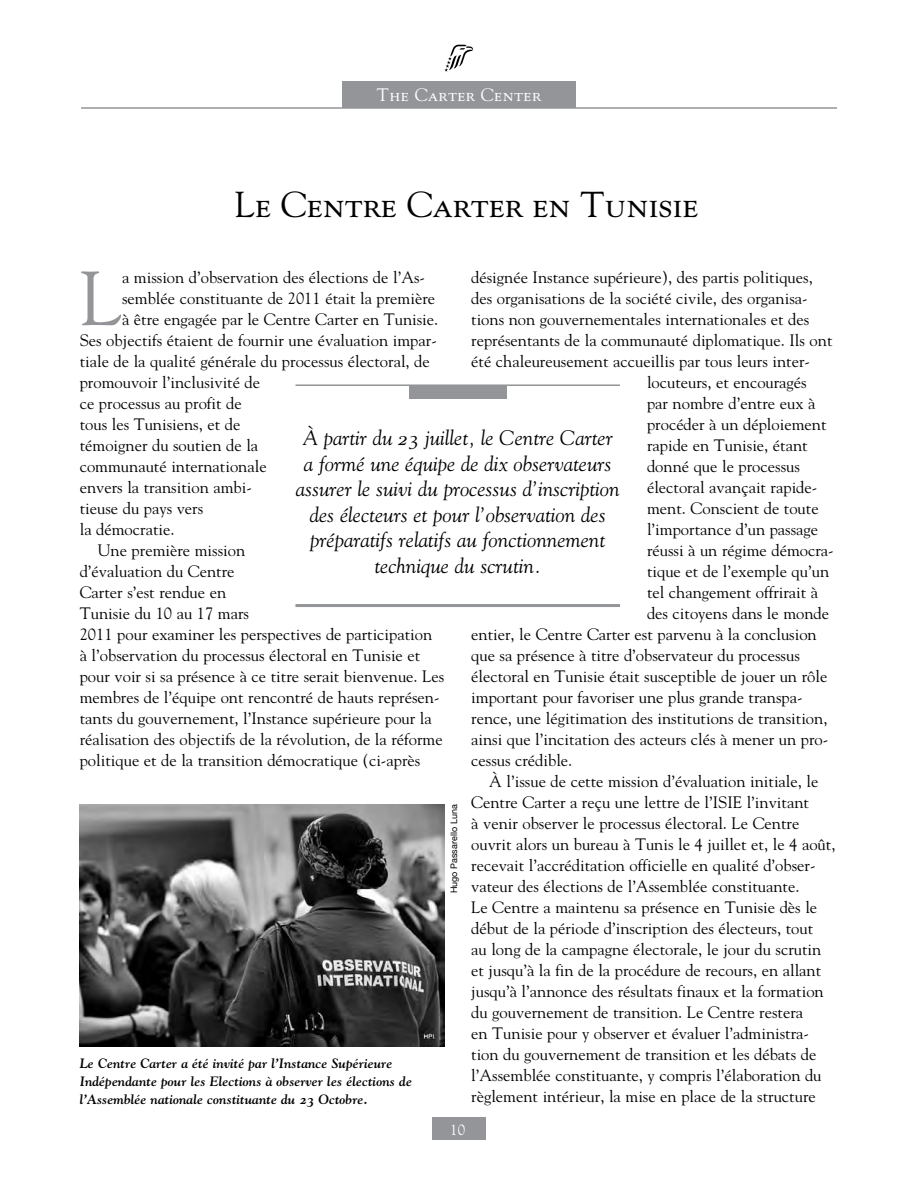
<style>
.page{position:relative;width:918px;height:1188px;background:#fff}
.page>*{position:absolute;margin:0;border:0;box-sizing:border-box;transform-origin:0 0}
.t1{font:76.2px "Goudy";color:#939598}
.t2{font:36px "Goudy SC";color:#000}
.t3{font:21px/25.5px "Goudy Italic Os F";color:#000;text-align:center}
.t4{font:18px "Goudy SC";letter-spacing:.025em;color:#fff}
.t5{font:16.5px "Goudy";color:#000}
.t6{font:15px "Goudy";color:#fff}
.t7{font:13.5px/18px "Goudy Bold Italic Os F";color:#000}
.t8{font:9px "Helvetica Neue";color:#000}
</style>
<div class="page">
<div style="left:432px;top:1118px;width:54px;height:22px;background:#939598"></div>
<div style="left:342px;top:81px;width:234px;height:27px;background:#939598"></div>
<hr style="left:81px;top:107px;width:756px;height:2px;background:#939598">
<svg style="left:444px;top:45px;width:29px;height:27px"></svg>
<hr style="left:295px;top:384px;width:325px;height:2px;background:#939598">
<hr style="left:295px;top:604px;width:325px;height:3px;background:#939598">
<img style="left:80px;top:805px;width:364px;height:242px">
<div style="left:409px;top:386px;width:98px;height:13px;background:#939598"></div>
<p class="t4" style="left:377px;top:84px;width:166px">The Carter Center</p>
<h2 class="t2" style="left:235px;top:184px;width:465px">Le Centre Carter en Tunisie</h2>
<h1 class="t1" style="left:80px;top:251px;width:44px">L</h1>
<p class="t5" style="left:122px;top:267px;width:305px">a mission d’observation des élections de l’As-</p>
<p class="t5" style="left:471px;top:267px;width:343px">désignée Instance supérieure), des partis politiques,</p>
<p class="t5" style="left:471px;top:288px;width:338px">des organisations de la société civile, des organisa-</p>
<p class="t5" style="left:471px;top:309px;width:339px">tions non gouvernementales internationales et des</p>
<p class="t5" style="left:471px;top:330px;width:363px">représentants de la communauté diplomatique. Ils ont</p>
<p class="t5" style="left:471px;top:351px;width:340px">été chaleureusement accueillis par tous leurs inter-</p>
<p class="t5" style="left:647px;top:372px;width:161px">locuteurs, et encouragés</p>
<p class="t5" style="left:647px;top:393px;width:170px">par nombre d’entre eux à</p>
<p class="t5" style="left:647px;top:414px;width:181px">procéder à un déploiement</p>
<p class="t5" style="left:647px;top:435px;width:162px">rapide en Tunisie, étant</p>
<p class="t5" style="left:647px;top:456px;width:154px">donné que le processus</p>
<p class="t5" style="left:647px;top:477px;width:172px">électoral avançait rapide-</p>
<p class="t5" style="left:647px;top:498px;width:173px">ment. Conscient de toute</p>
<p class="t5" style="left:647px;top:519px;width:173px">l’importance d’un passage</p>
<p class="t5" style="left:647px;top:540px;width:188px">réussi à un régime démocra-</p>
<p class="t5" style="left:647px;top:561px;width:184px">tique et de l’exemple qu’un</p>
<p class="t5" style="left:647px;top:582px;width:173px">tel changement offrirait à</p>
<p class="t5" style="left:647px;top:603px;width:184px">des citoyens dans le monde</p>
<p class="t5" style="left:471px;top:624px;width:347px">entier, le Centre Carter est parvenu à la conclusion</p>
<p class="t5" style="left:471px;top:645px;width:330px">que sa présence à titre d’observateur du processus</p>
<p class="t5" style="left:471px;top:666px;width:358px">électoral en Tunisie était susceptible de jouer un rôle</p>
<p class="t5" style="left:471px;top:687px;width:333px">important pour favoriser une plus grande transpa-</p>
<p class="t5" style="left:471px;top:708px;width:358px">rence, une légitimation des institutions de transition,</p>
<p class="t5" style="left:471px;top:729px;width:358px">ainsi que l’incitation des acteurs clés à mener un pro-</p>
<p class="t5" style="left:471px;top:750px;width:103px">cessus crédible.</p>
<p class="t5" style="left:489px;top:771px;width:331px">À l’issue de cette mission d’évaluation initiale, le</p>
<p class="t5" style="left:471px;top:792px;width:339px">Centre Carter a reçu une lettre de l’ISIE l’invitant</p>
<p class="t5" style="left:471px;top:813px;width:330px">à venir observer le processus électoral. Le Centre</p>
<p class="t5" style="left:471px;top:834px;width:366px">ouvrit alors un bureau à Tunis le 4 juillet et, le 4 août,</p>
<p class="t5" style="left:471px;top:855px;width:346px">recevait l’accréditation officielle en qualité d’obser-</p>
<p class="t5" style="left:471px;top:876px;width:330px">vateur des élections de l’Assemblée constituante.</p>
<p class="t5" style="left:471px;top:897px;width:348px">Le Centre a maintenu sa présence en Tunisie dès le</p>
<p class="t5" style="left:471px;top:918px;width:343px">début de la période d’inscription des électeurs, tout</p>
<p class="t5" style="left:471px;top:939px;width:352px">au long de la campagne électorale, le jour du scrutin</p>
<p class="t5" style="left:471px;top:960px;width:352px">et jusqu’à la fin de la procédure de recours, en allant</p>
<p class="t5" style="left:471px;top:981px;width:354px">jusqu’à l’annonce des résultats finaux et la formation</p>
<p class="t5" style="left:471px;top:1002px;width:333px">du gouvernement de transition. Le Centre restera</p>
<p class="t5" style="left:471px;top:1023px;width:339px">en Tunisie pour y observer et évaluer l’administra-</p>
<p class="t5" style="left:471px;top:1044px;width:347px">tion du gouvernement de transition et les débats de</p>
<p class="t5" style="left:471px;top:1065px;width:352px">l’Assemblée constituante, y compris l’élaboration du</p>
<p class="t5" style="left:471px;top:1086px;width:346px">règlement intérieur, la mise en place de la structure</p>
<p class="t5" style="left:122px;top:288px;width:315px">semblée constituante de 2011 était la première</p>
<p class="t5" style="left:122px;top:309px;width:318px">à être engagée par le Centre Carter en Tunisie.</p>
<p class="t5" style="left:80px;top:330px;width:359px">Ses objectifs étaient de fournir une évaluation impar-</p>
<p class="t5" style="left:80px;top:351px;width:352px">tiale de la qualité générale du processus électoral, de</p>
<p class="t5" style="left:80px;top:372px;width:182px">promouvoir l’inclusivité de</p>
<p class="t5" style="left:80px;top:393px;width:163px">ce processus au profit de</p>
<p class="t5" style="left:80px;top:414px;width:162px">tous les Tunisiens, et de</p>
<p class="t5" style="left:80px;top:435px;width:180px">témoigner du soutien de la</p>
<p class="t5" style="left:80px;top:456px;width:188px">communauté internationale</p>
<p class="t5" style="left:80px;top:477px;width:174px">envers la transition ambi-</p>
<p class="t5" style="left:80px;top:498px;width:125px">tieuse du pays vers</p>
<p class="t5" style="left:80px;top:519px;width:96px">la démocratie.</p>
<p class="t5" style="left:98px;top:540px;width:149px">Une première mission</p>
<p class="t5" style="left:80px;top:561px;width:156px">d’évaluation du Centre</p>
<p class="t5" style="left:80px;top:582px;width:148px">Carter s’est rendue en</p>
<p class="t5" style="left:80px;top:603px;width:171px">Tunisie du 10 au 17 mars</p>
<p class="t5" style="left:80px;top:624px;width:354px">2011 pour examiner les perspectives de participation</p>
<p class="t5" style="left:80px;top:645px;width:342px">à l’observation du processus électoral en Tunisie et</p>
<p class="t5" style="left:80px;top:666px;width:366px">pour voir si sa présence à ce titre serait bienvenue. Les</p>
<p class="t5" style="left:80px;top:687px;width:361px">membres de l’équipe ont rencontré de hauts représen-</p>
<p class="t5" style="left:80px;top:708px;width:354px">tants du gouvernement, l’Instance supérieure pour la</p>
<p class="t5" style="left:80px;top:729px;width:364px">réalisation des objectifs de la révolution, de la réforme</p>
<p class="t5" style="left:80px;top:750px;width:342px">politique et de la transition démocratique (ci-après</p>
<p class="t3" style="left:296px;top:425px;width:325px">À partir du 23 juillet, le Centre Carter a formé une équipe de dix observateurs assurer le suivi du processus d’inscription des électeurs et pour l’observation des préparatifs relatifs au fonctionnement technique du scrutin.</p>
<p class="t8" style="left:449px;top:893px;width:90px;rotate:-90deg">Hugo Passarello Luna</p>
<p class="t7" style="left:80px;top:1054px;width:334px">Le Centre Carter a été invité par l’Instance Supérieure<br>Indépendante pour les Elections à observer les élections de l’Assemblée nationale constituante du 23 Octobre.</p>
<p class="t6" style="left:450px;top:1121px;width:17px">10</p>
</div>
